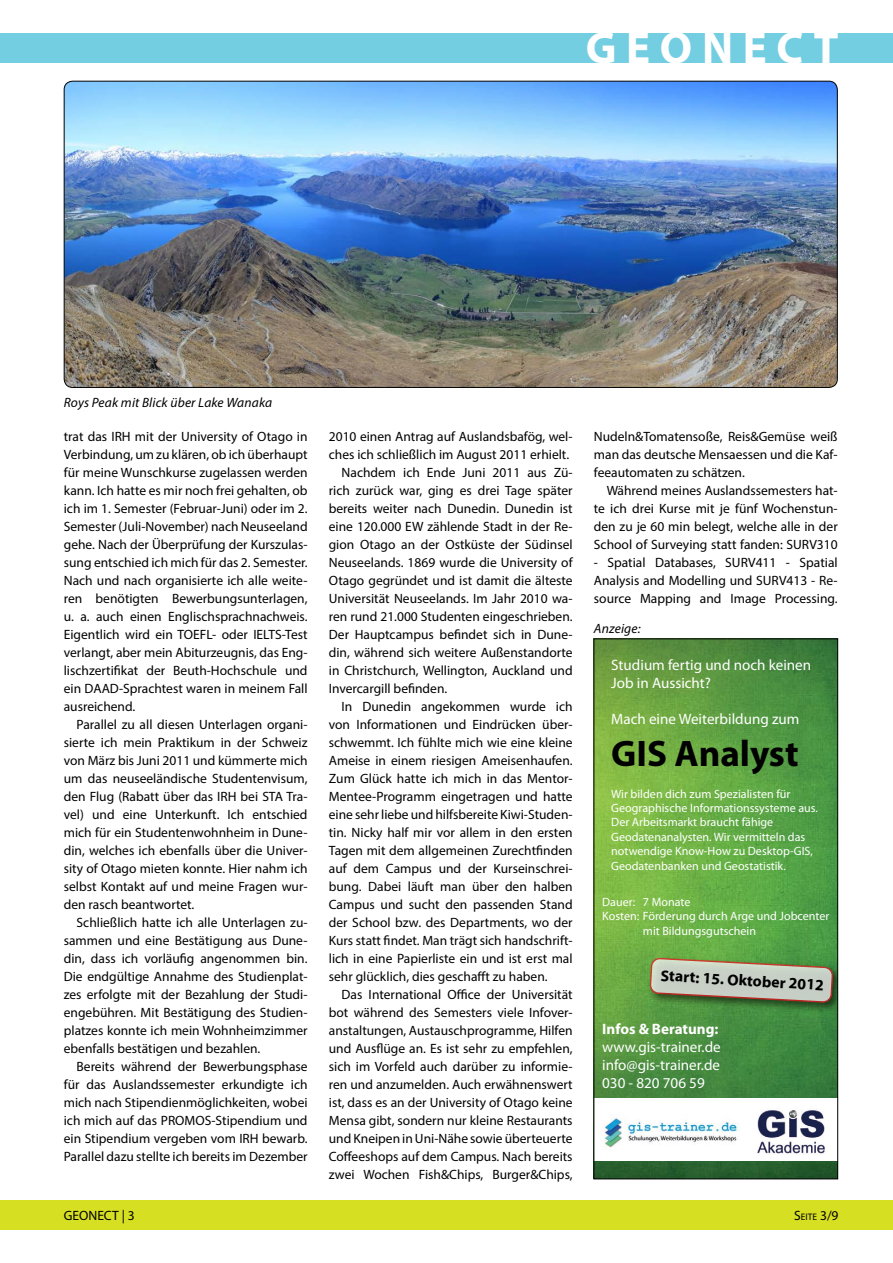
<style>
.page{position:relative;width:893px;height:1263px;background:#fff}
.page>*{position:absolute;margin:0;border:0;box-sizing:border-box;transform-origin:0 0}
.t1{font:700 45.15px "Myriad Pro";letter-spacing:.215em;color:#fff}
.t2{font:700 37.05px "Myriad Pro";color:#000}
.t3{font:700 15.75px "Myriad Pro";color:#000}
.t4{font:15.15px/18.1px "Myriad Pro";color:#fff}
.t5{font:700 15.15px "Myriad Pro";color:#fff}
.t6{font:13.5px/18px "Myriad Pro";color:#000;text-align:justify}
.t7{font:italic 13.5px "Myriad Pro";letter-spacing:.01em;color:#000}
.t8{font:13.5px "Myriad Pro";color:#000}
.t9{font:12px/14.5px "Myriad Pro";color:#fff}
.s1{font-size:9.45px}
</style>
<div class="page">
<div style="left:0;top:1200px;width:893px;height:30px;background:#d7df23"></div>
<div style="left:0;top:33px;width:893px;height:30px;background:#74cee2"></div>
<img style="left:64px;top:81px;width:773px;height:306px">
<svg style="left:593px;top:638px;width:245px;height:542px;background:#6ea55a"></svg>
<h1 class="t1" style="left:586px;top:19px;width:254px">GEONECT</h1>
<p class="t7" style="left:64px;top:394px;width:210px">Roys Peak mit Blick über Lake Wanaka</p>
<p class="t6" style="left:64px;top:427px;width:245px">trat das IRH mit der University of Otago in Verbindung, um zu klären, ob ich überhaupt für meine Wunschkurse zugelassen werden kann. Ich hatte es mir noch frei gehalten, ob ich im 1. Semester (Februar-Juni) oder im 2.<br>Semester (Juli-November) nach Neuseeland gehe. Nach der Überprüfung der Kurszulas&shy;sung entschied ich mich für das 2. Semester.<br>Nach und nach organisierte ich alle weite&shy;ren benötigten Bewerbungsunterlagen, u. a. auch einen Englischsprachnachweis.<br>Eigentlich wird ein TOEFL- oder IELTS-Test verlangt, aber mein Abiturzeugnis, das Eng&shy;lischzertifikat der Beuth-Hochschule und ein DAAD-Sprachtest waren in meinem Fall ausreichend.</p>
<p class="t6" style="left:64px;top:715px;width:245px;text-indent:13px">Parallel zu all diesen Unterlagen organi&shy;sierte ich mein Praktikum in der Schweiz von März bis Juni 2011 und kümmerte mich um das neuseeländische Studentenvisum, den Flug (Rabatt über das IRH bei STA Tra&shy;vel) und eine Unterkunft. Ich entschied mich für ein Studentenwohnheim in Dune&shy;din, welches ich ebenfalls über die Univer&shy;sity of Otago mieten konnte. Hier nahm ich selbst Kontakt auf und meine Fragen wur&shy;den rasch beantwortet.</p>
<p class="t6" style="left:64px;top:913px;width:245px;text-indent:13px">Schließlich hatte ich alle Unterlagen zu&shy;sammen und eine Bestätigung aus Dune&shy;din, dass ich vorläufig angenommen bin.<br>Die endgültige Annahme des Studienplat&shy;zes erfolgte mit der Bezahlung der Studi&shy;engebühren. Mit Bestätigung des Studien&shy;platzes konnte ich mein Wohnheimzimmer ebenfalls bestätigen und bezahlen.</p>
<p class="t6" style="left:64px;top:1057px;width:245px;text-indent:13px">Bereits während der Bewerbungsphase für das Auslandssemester erkundigte ich mich nach Stipendienmöglichkeiten, wobei ich mich auf das PROMOS-Stipendium und ein Stipendium vergeben vom IRH bewarb.<br>Parallel dazu stellte ich bereits im Dezember</p>
<p class="t8" style="left:64px;top:1207px;width:72px">GEONECT | 3</p>
<p class="t6" style="left:329px;top:427px;width:245px">2010 einen Antrag auf Auslandsbafög, wel-</p>
<p class="t6" style="left:329px;top:445px;width:242px">ches ich schließlich im August 2011 erhielt.</p>
<p class="t6" style="left:342px;top:463px;width:233px">Nachdem ich Ende Juni 2011 aus Zü-</p>
<p class="t6" style="left:329px;top:481px;width:245px">rich zurück war, ging es drei Tage später</p>
<p class="t6" style="left:329px;top:499px;width:245px">bereits weiter nach Dunedin. Dunedin ist</p>
<p class="t6" style="left:329px;top:517px;width:245px">eine 120.000 EW zählende Stadt in der Re-</p>
<p class="t6" style="left:329px;top:535px;width:245px">gion Otago an der Ostküste der Südinsel</p>
<p class="t6" style="left:329px;top:553px;width:245px">Neuseelands. 1869 wurde die University of</p>
<p class="t6" style="left:329px;top:571px;width:245px">Otago gegründet und ist damit die älteste</p>
<p class="t6" style="left:329px;top:589px;width:245px">Universität Neuseelands. Im Jahr 2010 wa-</p>
<p class="t6" style="left:329px;top:607px;width:245px">ren rund 21.000 Studenten eingeschrieben.</p>
<p class="t6" style="left:329px;top:625px;width:245px">Der Hauptcampus befindet sich in Dune-</p>
<p class="t6" style="left:329px;top:643px;width:245px">din, während sich weitere Außenstandorte</p>
<p class="t6" style="left:329px;top:661px;width:245px">in Christchurch, Wellington, Auckland und</p>
<p class="t6" style="left:329px;top:679px;width:120px">Invercargill befinden.</p>
<p class="t6" style="left:342px;top:697px;width:233px">In Dunedin angekommen wurde ich</p>
<p class="t6" style="left:329px;top:715px;width:245px">von Informationen und Eindrücken über-</p>
<p class="t6" style="left:329px;top:733px;width:245px">schwemmt. Ich fühlte mich wie eine kleine</p>
<p class="t6" style="left:329px;top:751px;width:245px">Ameise in einem riesigen Ameisenhaufen.</p>
<p class="t6" style="left:329px;top:769px;width:245px">Zum Glück hatte ich mich in das Mentor-</p>
<p class="t6" style="left:329px;top:787px;width:245px">Mentee-Programm eingetragen und hatte</p>
<p class="t6" style="left:329px;top:805px;width:245px">eine sehr liebe und hilfsbereite Kiwi-Studen-</p>
<p class="t6" style="left:329px;top:823px;width:245px">tin. Nicky half mir vor allem in den ersten</p>
<p class="t6" style="left:329px;top:841px;width:245px">Tagen mit dem allgemeinen Zurechtfinden</p>
<p class="t6" style="left:329px;top:859px;width:245px">auf dem Campus und der Kurseinschrei-</p>
<p class="t6" style="left:329px;top:877px;width:245px">bung. Dabei läuft man über den halben</p>
<p class="t6" style="left:329px;top:895px;width:245px">Campus und sucht den passenden Stand</p>
<p class="t6" style="left:329px;top:913px;width:245px">der School bzw. des Departments, wo der</p>
<p class="t6" style="left:329px;top:931px;width:245px">Kurs statt findet. Man trägt sich handschrift-</p>
<p class="t6" style="left:329px;top:949px;width:245px">lich in eine Papierliste ein und ist erst mal</p>
<p class="t6" style="left:329px;top:967px;width:220px">sehr glücklich, dies geschafft zu haben.</p>
<p class="t6" style="left:342px;top:985px;width:233px">Das International Office der Universität</p>
<p class="t6" style="left:329px;top:1003px;width:245px">bot während des Semesters viele Infover-</p>
<p class="t6" style="left:329px;top:1021px;width:245px">anstaltungen, Austauschprogramme, Hilfen</p>
<p class="t6" style="left:329px;top:1039px;width:245px">und Ausflüge an. Es ist sehr zu empfehlen,</p>
<p class="t6" style="left:329px;top:1057px;width:245px">sich im Vorfeld auch darüber zu informie-</p>
<p class="t6" style="left:329px;top:1075px;width:245px">ren und anzumelden. Auch erwähnenswert</p>
<p class="t6" style="left:329px;top:1093px;width:245px">ist, dass es an der University of Otago keine</p>
<p class="t6" style="left:329px;top:1111px;width:245px">Mensa gibt, sondern nur kleine Restaurants</p>
<p class="t6" style="left:329px;top:1129px;width:245px">und Kneipen in Uni-Nähe sowie überteuerte</p>
<p class="t6" style="left:329px;top:1147px;width:245px">Coffeeshops auf dem Campus. Nach bereits</p>
<p class="t6" style="left:329px;top:1165px;width:245px">zwei Wochen Fish&amp;Chips, Burger&amp;Chips,</p>
<p class="t6" style="left:594px;top:427px;width:245px">Nudeln&amp;Tomatensoße, Reis&amp;Gemüse weiß man das deutsche Mensaessen und die Kaf&shy;feeautomaten zu schätzen.</p>
<p class="t6" style="left:594px;top:481px;width:245px;text-indent:13px">Während meines Auslandssemesters hat&shy;te ich drei Kurse mit je fünf Wochenstun&shy;den zu je 60 min belegt, welche alle in der School of Surveying statt fanden: SURV310</p>
<p class="t6" style="left:594px;top:553px;width:245px">- Spatial Databases, SURV411 - Spatial Analysis and Modelling und SURV413 - Re&shy;source Mapping and Image Processing.</p>
<p class="t7" style="left:594px;top:620px;width:48px">Anzeige:</p>
<p class="t4" style="left:611px;top:655px;width:201px">Studium fertig und noch keinen<br>Job in Aussicht?</p>
<p class="t4" style="left:611px;top:710px;width:190px">Mach eine Weiterbildung zum</p>
<h2 class="t2" style="left:611px;top:729px;width:189px">GIS Analyst</h2>
<p class="t9" style="left:611px;top:786px;width:208px">Wir bilden dich zum Spezialisten für Geographische Informationssysteme aus.<br>Der Arbeitsmarkt braucht fähige Geodatenanalysten. Wir vermitteln das notwendige Know-How zu Desktop-GIS, Geodatenbanken und Geostatistik.</p>
<p class="t9" style="left:602px;top:894px;width:229px">Dauer:<br>Kosten: Förderung durch Arge und Jobcenter</p>
<p class="t9" style="left:643px;top:894px;width:49px">7 Monate</p>
<p class="t9" style="left:643px;top:923px;width:115px">mit Bildungsgutschein</p>
<p class="t3" style="left:661px;top:965px;width:165px;rotate:3deg">Start: 15. Oktober 2012</p>
<p class="t5" style="left:602px;top:1019px;width:118px">Infos &amp; Beratung:</p>
<p class="t4" style="left:602px;top:1038px;width:120px;text-align:justify">www.gis-trainer.de info@gis-trainer.de 030 - 820 706 59</p>
<p class="t8" style="left:794px;top:1207px;width:46px">S<span class="s1">eite</span> 3/9</p>
</div>
